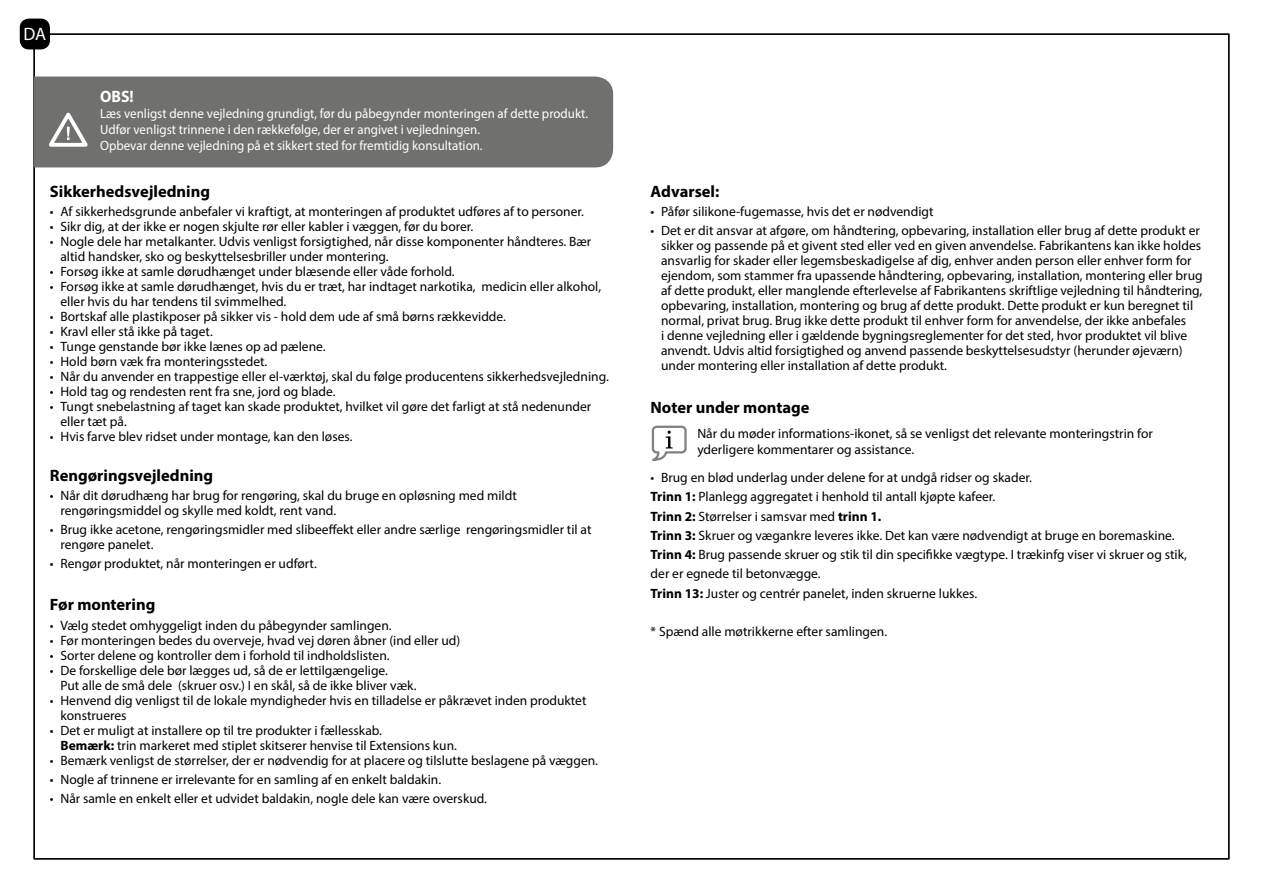
<style>
.page{position:relative;width:1263px;height:893px;background:#fff}
.page>*{position:absolute;margin:0;border:0;box-sizing:border-box;transform-origin:0 0}
.t1{font:18px "Myriad Pro";color:#fff}
.t2{font:700 16.5px "Myriad Pro";color:#000}
.t3{font:700 16.5px "Myriad Pro";color:#fff;scale:.96 1}
.t4{font:13.5px/15px "Myriad Pro";color:#000}
.t5{font:13.5px/16.2px "Myriad Pro";color:#fff;scale:.96 1}
.s1{font-weight:700}
</style>
<div class="page">
<div style="left:34px;top:77px;width:579px;height:90px;background:#70706e"></div>
<svg style="left:44px;top:109px;width:48px;height:40px"></svg>
<div style="left:21px;top:19px;width:28px;height:30px;background:#000;border-radius:9px"></div>
<div style="left:20px;top:19px;width:30px;height:30px;border:2px solid #000;border-radius:9px"></div>
<svg style="left:651px;top:425px;width:36px;height:37px"></svg>
<h1 class="t1" style="left:23px;top:23px;width:24px">DA</h1>
<p class="t3" style="left:100px;top:85px;width:37px">OBS!</p>
<p class="t5" style="left:100px;top:105px;width:510px">Læs venligst denne vejledning grundigt, før du påbegynder monteringen af dette produkt.<br>Udfør venligst trinnene i den rækkefølge, der er angivet i vejledningen.<br>Opbevar denne vejledning på et sikkert sted for fremtidig konsultation.</p>
<p class="t2" style="left:50px;top:181px;width:162px">Sikkerhedsvejledning</p>
<p class="t4" style="left:50px;top:204px;width:535px">• Af sikkerhedsgrunde anbefaler vi kraftigt, at monteringen af produktet udføres af to personer.</p>
<p class="t4" style="left:50px;top:219px;width:425px">• Sikr dig, at der ikke er nogen skjulte rør eller kabler i væggen, før du borer.</p>
<p class="t4" style="left:60px;top:234px;width:532px;text-indent:-11px">• Nogle dele har metalkanter. Udvis venligst forsigtighed, når disse komponenter håndteres. Bær altid handsker, sko og beskyttelsesbriller under montering.</p>
<p class="t4" style="left:50px;top:264px;width:406px">• Forsøg ikke at samle dørudhænget under blæsende eller våde forhold.</p>
<p class="t4" style="left:60px;top:279px;width:542px;text-indent:-11px">• Forsøg ikke at samle dørudhænget, hvis du er træt, har indtaget narkotika, medicin eller alkohol, eller hvis du har tendens til svimmelhed.</p>
<p class="t4" style="left:50px;top:309px;width:457px">• Bortskaf alle plastikposer på sikker vis - hold dem ude af små børns rækkevidde.</p>
<p class="t4" style="left:50px;top:324px;width:164px">• Kravl eller stå ikke på taget.</p>
<p class="t4" style="left:50px;top:339px;width:277px">• Tunge genstande bør ikke lænes op ad pælene.</p>
<p class="t4" style="left:50px;top:354px;width:219px">• Hold børn væk fra monteringsstedet.</p>
<p class="t4" style="left:50px;top:369px;width:560px">• Når du anvender en trappestige eller el-værktøj, skal du følge producentens sikkerhedsvejledning.</p>
<p class="t4" style="left:50px;top:384px;width:287px">• Hold tag og rendesten rent fra sne, jord og blade.</p>
<p class="t4" style="left:60px;top:399px;width:532px;text-indent:-11px">• Tungt snebelastning af taget kan skade produktet, hvilket vil gøre det farligt at stå nedenunder eller tæt på.</p>
<p class="t4" style="left:50px;top:429px;width:304px">• Hvis farve blev ridset under montage, kan den løses.</p>
<p class="t2" style="left:50px;top:464px;width:165px">Rengøringsvejledning</p>
<p class="t4" style="left:60px;top:488px;width:458px;text-indent:-11px">• Når dit dørudhæng har brug for rengøring, skal du bruge en opløsning med mildt rengøringsmiddel og skylle med koldt, rent vand.</p>
<p class="t4" style="left:60px;top:522px;width:533px;text-indent:-11px">• Brug ikke acetone, rengøringsmidler med slibeeffekt eller andre særlige rengøringsmidler til at rengøre panelet.</p>
<p class="t4" style="left:50px;top:556px;width:268px">• Rengør produktet, når monteringen er udført.</p>
<p class="t2" style="left:50px;top:594px;width:107px">Før montering</p>
<p class="t4" style="left:50px;top:617px;width:343px">• Vælg stedet omhyggeligt inden du påbegynder samlingen.</p>
<p class="t4" style="left:50px;top:632px;width:412px">• Før monteringen bedes du overveje, hvad vej døren åbner (ind eller ud)</p>
<p class="t4" style="left:50px;top:647px;width:341px">• Sorter delene og kontroller dem i forhold til indholdslisten.</p>
<p class="t4" style="left:60px;top:662px;width:357px;text-indent:-11px">• De forskellige dele bør lægges ud, så de er lettilgængelige.<br>Put alle de små dele (skruer osv.) I en skål, så de ikke bliver væk.</p>
<p class="t4" style="left:60px;top:692px;width:528px;text-indent:-11px">• Henvend dig venligst til de lokale myndigheder hvis en tilladelse er påkrævet inden produktet konstrueres</p>
<p class="t4" style="left:60px;top:722px;width:398px;text-indent:-11px">• Det er muligt at installere op til tre produkter i fællesskab.<br><span class="s1">Bemærk:</span> trin markeret med stiplet skitserer henvise til Extensions kun.</p>
<p class="t4" style="left:50px;top:752px;width:550px">• Bemærk venligst de størrelser, der er nødvendig for at placere og tilslutte beslagene på væggen.</p>
<p class="t4" style="left:50px;top:772px;width:393px">• Nogle af trinnene er irrelevante for en samling af en enkelt baldakin.</p>
<p class="t4" style="left:50px;top:791px;width:439px">• Når samle en enkelt eller et udvidet baldakin, nogle dele kan være overskud.</p>
<p class="t2" style="left:651px;top:181px;width:70px">Advarsel:</p>
<p class="t4" style="left:651px;top:204px;width:284px">• Påfør silikone-fugemasse, hvis det er nødvendigt</p>
<p class="t4" style="left:661px;top:223px;width:543px;text-indent:-11px">• Det er dit ansvar at afgøre, om håndtering, opbevaring, installation eller brug af dette produkt er sikker og passende på et givent sted eller ved en given anvendelse. Fabrikantens kan ikke holdes ansvarlig for skader eller legemsbeskadigelse af dig, enhver anden person eller enhver form for ejendom, som stammer fra upassende håndtering, opbevaring, installation, montering eller brug af dette produkt, eller manglende efterlevelse af Fabrikantens skriftlige vejledning til håndtering, opbevaring, installation, montering og brug af dette produkt. Dette produkt er kun beregnet til normal, privat brug. Brug ikke dette produkt til enhver form for anvendelse, der ikke anbefales<br>i denne vejledning eller i gældende bygningsreglementer for det sted, hvor produktet vil blive anvendt. Udvis altid forsigtighed og anvend passende beskyttelsesudstyr (herunder øjeværn) under montering eller installation af dette produkt.</p>
<p class="t2" style="left:651px;top:396px;width:160px">Noter under montage</p>
<p class="t4" style="left:697px;top:425px;width:457px;line-height:16.5px">Når du møder informations-ikonet, så se venligst det relevante monteringstrin for yderligere kommentarer og assistance.</p>
<p class="t4" style="left:651px;top:468px;width:538px;line-height:19.2px">• Brug en blød underlag under delene for at undgå ridser og skader.<br><span class="s1">Trinn 1:</span> Planlegg aggregatet i henhold til antall kjøpte kafeer.<br><span class="s1">Trinn 2:</span> Størrelser i samsvar med <span class="s1">trinn 1.<br>Trinn 3:</span> Skruer og vægankre leveres ikke. Det kan være nødvendigt at bruge en boremaskine.<br><span class="s1">Trinn 4:</span> Brug passende skruer og stik til din specifikke vægtype. I trækinfg viser vi skruer og stik, der er egnede til betonvægge.<br><span class="s1">Trinn 13:</span> Juster og centrér panelet, inden skruerne lukkes.</p>
<p class="t4" style="left:651px;top:624px;width:238px">* Spænd alle møtrikkerne efter samlingen.</p>
</div>
